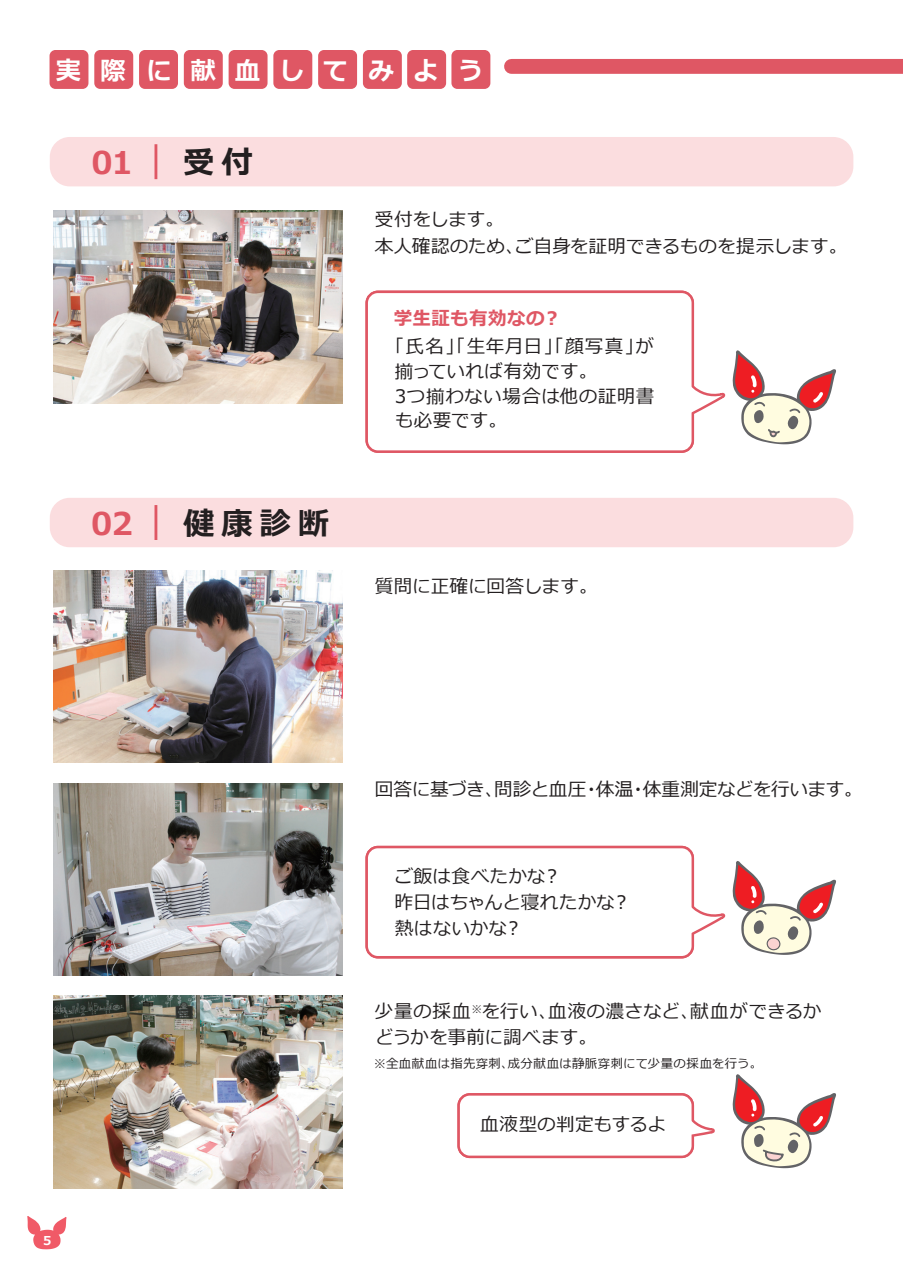
<style>
.page{position:relative;width:903px;height:1275px;background:#fff}
.page>*{position:absolute;margin:0;border:0;box-sizing:border-box;transform-origin:0 0}
.t1{font:700 31.32px "Meiryo";letter-spacing:.22em;color:#231f20}
.t2{font:700 31.32px "Meiryo";color:#df5764}
.t3{font:700 25.38px "Meiryo";letter-spacing:.74em;color:#fff}
.t4{font:18.55px/26.1px "Meiryo";color:#231f20}
.t5{font:18.55px/24.8px "Meiryo";letter-spacing:.025em;color:#231f20}
.t6{font:700 18.55px "Meiryo";letter-spacing:.02em;color:#df5764}
.t7{font:12.42px "Meiryo";letter-spacing:.03em;color:#231f20}
.t8{font:700 12.25px "Meiryo";color:#fff}
</style>
<div class="page">
<div style="left:365px;top:291px;width:329px;height:162px;border:5px solid #df5764;border-radius:10px"></div>
<div style="left:368px;top:293px;width:323px;height:157px;background:#fff;border-radius:10px"></div>
<div style="left:365px;top:846px;width:329px;height:112px;border:5px solid #df5764;border-radius:10px"></div>
<div style="left:368px;top:848px;width:323px;height:108px;background:#fff;border-radius:10px"></div>
<div style="left:457px;top:1093px;width:237px;height:65px;border:5px solid #df5764;border-radius:10px"></div>
<div style="left:460px;top:1096px;width:231px;height:60px;background:#fff;border-radius:10px"></div>
<svg style="left:658px;top:1074px;width:178px;height:94px"></svg>
<svg style="left:673px;top:861px;width:163px;height:98px"></svg>
<svg style="left:673px;top:350px;width:163px;height:103px"></svg>
<img style="left:54px;top:211px;width:288px;height:193px">
<img style="left:54px;top:570px;width:288px;height:193px">
<img style="left:54px;top:783px;width:288px;height:193px">
<img style="left:54px;top:996px;width:288px;height:193px">
<div style="left:50px;top:137px;width:803px;height:49px;background:#fbdddf;border-radius:20px"></div>
<div style="left:50px;top:498px;width:803px;height:49px;background:#fbdddf;border-radius:20px"></div>
<svg style="left:27px;top:1216px;width:40px;height:33px"></svg>
<hr style="left:154px;top:144px;width:3px;height:35px;background:#df5764">
<hr style="left:154px;top:505px;width:3px;height:35px;background:#df5764">
<div style="left:511px;top:59px;width:392px;height:15px;background:#df5764"></div>
<div style="left:50px;top:50px;width:38px;height:39px;background:#df5764;border-radius:6px"></div>
<div style="left:94px;top:50px;width:39px;height:39px;background:#df5764;border-radius:6px"></div>
<div style="left:139px;top:50px;width:39px;height:39px;background:#df5764;border-radius:6px"></div>
<div style="left:184px;top:50px;width:39px;height:39px;background:#df5764;border-radius:6px"></div>
<div style="left:229px;top:50px;width:38px;height:39px;background:#df5764;border-radius:6px"></div>
<div style="left:273px;top:50px;width:39px;height:39px;background:#df5764;border-radius:6px"></div>
<div style="left:318px;top:50px;width:39px;height:39px;background:#df5764;border-radius:6px"></div>
<div style="left:363px;top:50px;width:39px;height:39px;background:#df5764;border-radius:6px"></div>
<div style="left:407px;top:50px;width:39px;height:39px;background:#df5764;border-radius:6px"></div>
<div style="left:451px;top:50px;width:39px;height:39px;background:#df5764;border-radius:6px"></div>
<h2 class="t3" style="left:56px;top:53px;width:429px">実際に献血してみよう</h2>
<h1 class="t2" style="left:91px;top:141px;width:43px">01</h1>
<h1 class="t1" style="left:183px;top:141px;width:71px">受付</h1>
<h1 class="t2" style="left:91px;top:502px;width:43px">02</h1>
<h1 class="t1" style="left:183px;top:501px;width:148px">健康診断</h1>
<p class="t4" style="left:375px;top:208px;width:474px">受付をします。<br>本人確認のため、ご自身を証明できるものを提示します。</p>
<p class="t6" style="left:394px;top:306px;width:169px">学生証も有効なの？</p>
<p class="t5" style="left:395px;top:335px;width:261px;text-indent:-9px">「氏名」「生年月日」「顔写真」が揃っていれば有効です。<br>3つ揃わない場合は他の証明書も必要です。</p>
<p class="t4" style="left:375px;top:575px;width:224px">質問に正確に回答します。</p>
<p class="t8" style="left:43px;top:1231px;width:10px">5</p>
<p class="t4" style="left:375px;top:777px;width:489px">回答に基づき、問診と血圧・体温・体重測定などを行います。</p>
<p class="t4" style="left:395px;top:864px;width:237px">ご飯は食べたかな？<br>昨日はちゃんと寝れたかな？熱はないかな？</p>
<p class="t4" style="left:375px;top:999px;width:448px">少量の採血<sup>※</sup>を行い、血液の濃さなど、献血ができるかどうかを事前に調べます。</p>
<p class="t7" style="left:374px;top:1055px;width:390px">※全血献血は指先穿刺、成分献血は静脈穿刺にて少量の採血を行う。</p>
<p class="t4" style="left:480px;top:1112px;width:188px">血液型の判定もするよ</p>
</div>
